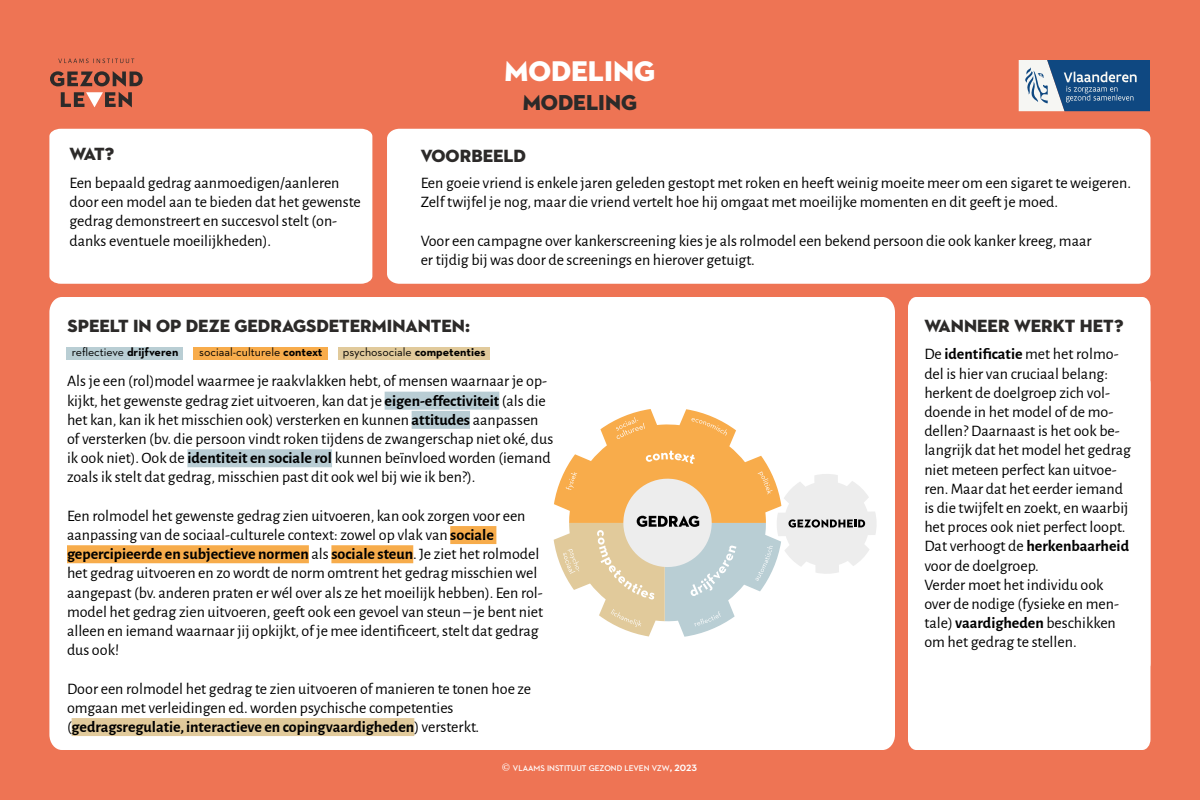
<style>
.page{position:relative;width:1200px;height:800px;background:#ee7454}
.page>*{position:absolute;margin:0;border:0;box-sizing:border-box;transform-origin:0 0}
.t1{font:29px "Neutraface 2 Display Titling";color:#fff}
.t2{font:22px "Neutraface 2 Display Titling";color:#2c2a29}
.t3{font:18px "Neutraface 2 Display Titling";color:#2c2a29}
.t4{font:16px/19.2px "Alegreya Sans";color:#000}
.t5{font:12px "Neutraface 2 Text";color:#000}
.t6{font:700 8.4px "Neutraface 2 Display";color:#fff}
.s1{font-weight:700}
.s2{font-family:"Minion Pro";font-weight:400;font-size:12px}
.s3{font-size:12px}
</style>
<div class="page">
<div style="left:49px;top:297px;width:846px;height:453px;background:#fff"></div>
<svg style="left:50px;top:71px;width:93px;height:36px"></svg>
<svg style="left:58px;top:59px;width:76px;height:4px"></svg>
<svg style="left:1019px;top:60px;width:131px;height:51px;background:#5980a5"></svg>
<div style="left:49px;top:129px;width:323px;height:155px;background:#fff"></div>
<div style="left:385px;top:392px;width:114px;height:18px;background:#b9cdd4"></div>
<div style="left:412px;top:411px;width:58px;height:18px;background:#b9cdd4"></div>
<div style="left:187px;top:449px;width:145px;height:18px;background:#b9cdd4"></div>
<div style="left:450px;top:526px;width:46px;height:18px;background:#f7ac4b"></div>
<div style="left:67px;top:545px;width:242px;height:18px;background:#f7ac4b"></div>
<div style="left:331px;top:545px;width:82px;height:18px;background:#f7ac4b"></div>
<div style="left:72px;top:718px;width:342px;height:18px;background:#e1ca9b"></div>
<div style="left:387px;top:129px;width:764px;height:155px;background:#fff"></div>
<svg style="left:554px;top:409px;width:323px;height:228px;background:#edddc5"></svg>
<div style="left:908px;top:297px;width:242px;height:76px;background:#fff"></div>
<div style="left:908px;top:373px;width:242px;height:377px;background:#fff"></div>
<div style="left:67px;top:347px;width:116px;height:13px;background:#b9ced4"></div>
<div style="left:193px;top:347px;width:135px;height:13px;background:#f8ac4b"></div>
<div style="left:338px;top:347px;width:152px;height:13px;background:#e1ca9b"></div>
<p class="t3" style="left:69px;top:143px;width:46px">WAT?</p>
<p class="t4" style="left:69px;top:172px;width:293px">Een bepaald gedrag aanmoedigen/aanleren door een model aan te bieden dat het gewenste gedrag demonstreert en succesvol stelt (on&shy;danks eventuele moeilijkheden).</p>
<h1 class="t1" style="left:505px;top:53px;width:152px">MODELING</h1>
<h2 class="t2" style="left:523px;top:89px;width:116px">MODELING</h2>
<p class="t3" style="left:421px;top:144px;width:107px">VOORBEELD</p>
<p class="t4" style="left:421px;top:172px;width:712px">Een goeie vriend is enkele jaren geleden gestopt met roken en heeft weinig moeite meer om een sigaret te weigeren.<br>Zelf twijfel je nog, maar die vriend vertelt hoe hij omgaat met moeilijke momenten en dit geeft je moed.</p>
<p class="t4" style="left:421px;top:230px;width:672px">Voor een campagne over kankerscreening kies je als rolmodel een bekend persoon die ook kanker kreeg, maar er tijdig bij was door de screenings en hierover getuigt.</p>
<p class="t3" style="left:68px;top:315px;width:404px">SPEELT IN OP DEZE GEDRAGSDETERMINANTEN:</p>
<p class="t5" style="left:72px;top:344px;width:108px">reflectieve <span class="s1">drijfveren</span></p>
<p class="t5" style="left:199px;top:344px;width:125px">sociaal-culturele <span class="s1">context</span></p>
<p class="t5" style="left:343px;top:344px;width:144px">psychosociale <span class="s1">competenties</span></p>
<p class="t4" style="left:67px;top:371px;width:488px">Als je een (rol)model waarmee je raakvlakken hebt, of mensen waarnaar je op&shy;kijkt, het gewenste gedrag ziet uitvoeren, kan dat je <span class="s1">eigen-effectiviteit</span> (als die het kan, kan ik het misschien ook) versterken en kunnen <span class="s1">attitudes</span> aanpassen of versterken (bv. die persoon vindt roken tijdens de zwangerschap niet oké, dus ik ook niet). Ook de <span class="s1">identiteit en sociale rol</span> kunnen beïnvloed worden (iemand zoals ik stelt dat gedrag, misschien past dit ook wel bij wie ik ben?).</p>
<p class="t4" style="left:67px;top:505px;width:478px">Een rolmodel het gewenste gedrag zien uitvoeren, kan ook zorgen voor een aanpassing van de sociaal-culturele context: zowel op vlak van <span class="s1">sociale gepercipieerde en subjectieve normen</span> als <span class="s1">sociale steun</span>. Je ziet het rolmodel het gedrag uitvoeren en zo wordt de norm omtrent het gedrag misschien wel aangepast (bv. anderen praten er wél over als ze het moeilijk hebben). Een rol&shy;model het gedrag zien uitvoeren, geeft ook een gevoel van steun – je bent niet alleen en iemand waarnaar jij opkijkt, of je mee identificeert, stelt dat gedrag dus ook!</p>
<p class="t4" style="left:67px;top:678px;width:466px">Door een rolmodel het gedrag te zien uitvoeren of manieren te tonen hoe ze omgaan met verleidingen ed. worden psychische competenties (<span class="s1">gedragsregulatie, interactieve en copingvaardigheden</span>) versterkt.</p>
<p class="t6" style="left:502px;top:764px;width:197px"><span class="s2">©</span> VLAAMS INSTITUUT GEZOND LEVEN VZW<span class="s3">, 2023</span></p>
<p class="t3" style="left:924px;top:315px;width:201px">WANNEER WERKT HET?</p>
<p class="t4" style="left:924px;top:344px;width:208px">De <span class="s1">identificatie</span> met het rolmo&shy;del is hier van cruciaal belang: herkent de doelgroep zich vol&shy;doende in het model of de mo&shy;dellen? Daarnaast is het ook be&shy;langrijk dat het model het gedrag niet meteen perfect kan uitvoe&shy;ren. Maar dat het eerder iemand is die twijfelt en zoekt, en waarbij het proces ook niet perfect loopt.<br>Dat verhoogt de <span class="s1">herkenbaarheid </span>voor de doelgroep.<br>Verder moet het individu ook over de nodige (fysieke en men&shy;tale) <span class="s1">vaardigheden</span> beschikken om het gedrag te stellen.</p>
</div>
